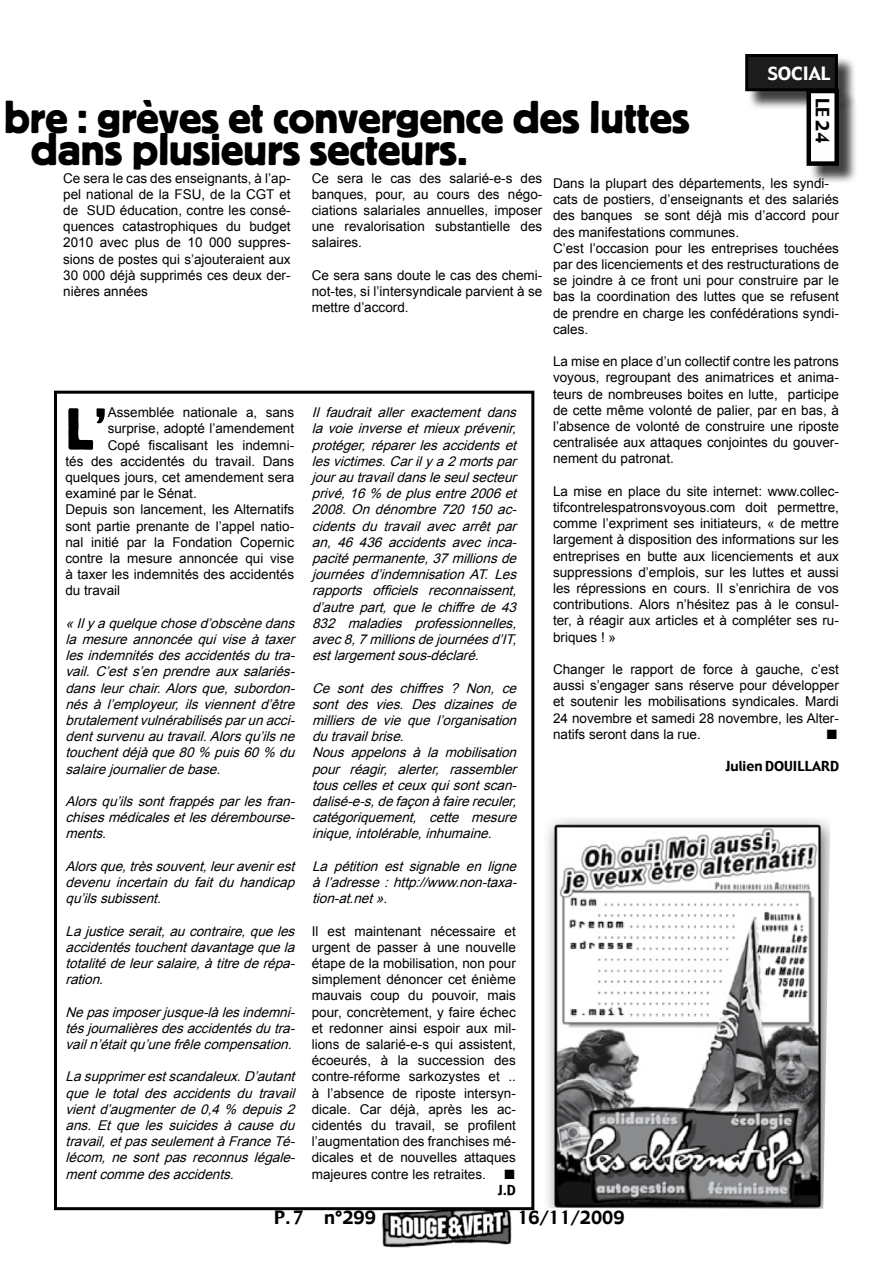
<style>
.page{position:relative;width:893px;height:1263px;background:#fff}
.page>*{position:absolute;margin:0;border:0;box-sizing:border-box;transform-origin:0 0}
.t1{font:61.65px "Block";color:#000}
.t2{font:48px "Block";color:#000}
.t3{font:18px "Gadget";color:#000}
.t4{font:18px "Gadget";color:#fefefe}
.t5{font:13.5px/16.2px "Arial";color:#000;text-align:justify}
.t6{font:italic 13.5px/16.2px "Arial";color:#000;text-align:justify}
.t7{font:13.5px "Gadget";color:#000}
.t8{font:13.5px "Zapf Dingbats ITC";color:#000}
</style>
<div class="page">
<img style="left:378px;top:1210px;width:134px;height:38px">
<div style="left:54px;top:391px;width:480px;height:819px;border:3px solid #000"></div>
<div style="left:747px;top:56px;width:109px;height:54px;background:#000;opacity:.75"></div>
<div style="left:747px;top:56px;width:89px;height:34px;background:#1c1c1d"></div>
<div style="left:745px;top:54px;width:93px;height:37px;border:3px solid #000"></div>
<div style="left:809px;top:91px;width:48px;height:93px;background:#000;opacity:.75"></div>
<div style="left:809px;top:91px;width:28px;height:73px;background:#fefefe"></div>
<div style="left:806px;top:89px;width:33px;height:77px;border:4px solid #000"></div>
<img style="left:547px;top:819px;width:283px;height:390px">
<h2 class="t2" style="left:4px;top:85px;width:687px">bre : grèves et convergence des luttes</h2>
<h2 class="t2" style="left:31px;top:116px;width:438px">dans plusieurs secteurs.</h2>
<h3 class="t4" style="left:768px;top:62px;width:64px">SOCIAL</h3>
<h3 class="t3" style="left:834px;top:98px;width:47px;rotate:90deg">LE 24</h3>
<p class="t5" style="left:63px;top:170px;width:229px">Ce sera le cas des enseignants, à l’ap&shy;pel national de la FSU, de la CGT et de SUD éducation, contre les consé&shy;quences catastrophiques du budget 2010 avec plus de 10 000 suppres&shy;sions de postes qui s’ajouteraient aux 30 000 déjà supprimés ces deux der&shy;nières années</p>
<p class="t5" style="left:312px;top:170px;width:232px">Ce sera le cas des salarié-e-s des banques, pour, au cours des négo&shy;ciations salariales annuelles, imposer une revalorisation substantielle des salaires.</p>
<p class="t5" style="left:312px;top:267px;width:232px">Ce sera sans doute le cas des chemi&shy;not-tes, si l’intersyndicale parvient à se mettre d’accord.</p>
<h1 class="t1" style="left:65px;top:388px;width:44px">L’</h1>
<p class="t5" style="left:108px;top:404px;width:188px">Assemblée nationale a, sans</p>
<p class="t5" style="left:108px;top:421px;width:188px">surprise, adopté l’amendement</p>
<p class="t5" style="left:108px;top:437px;width:188px">Copé fiscalisant les indemni-</p>
<p class="t5" style="left:65px;top:453px;width:230px">tés des accidentés du travail. Dans</p>
<p class="t5" style="left:65px;top:469px;width:230px">quelques jours, cet amendement sera</p>
<p class="t5" style="left:65px;top:485px;width:133px">examiné par le Sénat.</p>
<p class="t5" style="left:65px;top:502px;width:230px">Depuis son lancement, les Alternatifs</p>
<p class="t5" style="left:65px;top:518px;width:230px">sont partie prenante de l’appel natio-</p>
<p class="t5" style="left:65px;top:534px;width:230px">nal initié par la Fondation Copernic</p>
<p class="t5" style="left:65px;top:550px;width:230px">contre la mesure annoncée qui vise</p>
<p class="t5" style="left:65px;top:566px;width:230px">à taxer les indemnités des accidentés</p>
<p class="t5" style="left:65px;top:583px;width:56px">du travail</p>
<p class="t6" style="left:65px;top:615px;width:235px">«Ilyaquelquechosed’obscènedans la mesure annoncée qui vise à taxer lesindemnitésdesaccidentésdutra&shy;vail. C’est s’en prendre aux salariés&shy;dansleurchair.Alorsque,subordon&shy;nés à l’employeur, ils viennent d’être brutalementvulnérabilisésparunacci&shy;dentsurvenuautravail.Alorsqu’ilsne touchentdéjàque80% puis60% du salairejournalierdebase.</p>
<p class="t6" style="left:66px;top:793px;width:235px">Alorsqu’ilssontfrappésparlesfran&shy;chisesmédicalesetlesdérembourse&shy;ments.</p>
<p class="t6" style="left:66px;top:858px;width:235px">Alorsque,trèssouvent,leuravenirest devenu incertain du fait du handicap qu’ilssubissent.</p>
<p class="t6" style="left:66px;top:923px;width:235px">Lajusticeserait,aucontraire,queles accidentéstouchentdavantagequela totalitédeleursalaire,àtitrederépa&shy;ration.</p>
<p class="t6" style="left:66px;top:1004px;width:235px">Nepasimposerjusque-làlesindemni&shy;tésjournalièresdesaccidentésdutra&shy;vailn’étaitqu’unefrêlecompensation.</p>
<p class="t6" style="left:66px;top:1069px;width:235px">Lasupprimerestscandaleux.D’autant que le total des accidents du travail vientd’augmenterde0,4% depuis2 ans. Et que les suicides à cause du travail,etpasseulementàFranceTé&shy;lécom, ne sont pas reconnus légale&shy;mentcommedesaccidents.</p>
<p class="t6" style="left:312px;top:404px;width:210px">Il faudrait aller exactement dans lavoieinverseetmieuxprévenir, protéger,réparerlesaccidentset lesvictimes.Carilya2mortspar jourautravaildansleseulsecteur privé,16% deplusentre2006et 2008.Ondénombre720150ac&shy;cidents du travail avec arrêt par an, 46 436 accidents avec inca&shy;pacitépermanente,37millionsde journées d’indemnisationAT. Les rapports officiels reconnaissent, d’autre part, que le chiffre de 43<br>832 maladies professionnelles, avec8,7millionsdejournéesd’IT, estlargementsous-déclaré.</p>
<p class="t6" style="left:312px;top:680px;width:210px;text-align:left">Ce sont des chiffres ? Non, ce sont des vies. Des dizaines de milliers de vie que l’organisation dutravailbrise.<br>Nous appelons à la mobilisation pour réagir, alerter, rassembler touscellesetceuxquisontscan&shy;dalisé-e-s,defaçonàfairereculer, catégoriquement, cette mesure inique,intolérable,inhumaine.</p>
<p class="t6" style="left:312px;top:858px;width:210px">La pétition est signable en ligne àl’adresse:http://www.non-taxa&shy;tion-at.net».</p>
<p class="t5" style="left:312px;top:923px;width:206px">Il est maintenant nécessaire et urgent de passer à une nouvelle étape de la mobilisation, non pour simplement dénoncer cet énième mauvais coup du pouvoir, mais pour, concrètement, y faire échec et redonner ainsi espoir aux mil&shy;lions de salarié-e-s qui assistent, écoeurés, à la succession des contre-réforme sarkozystes et .. à l’absence de riposte intersyn&shy;dicale. Car déjà, après les ac&shy;cidentés du travail, se profilent l’augmentation des franchises mé&shy;dicales et de nouvelles attaques majeures contre les retraites.</p>
<p class="t8" style="left:505px;top:1168px;width:12px">■</p>
<p class="t7" style="left:498px;top:1181px;width:18px">J.D</p>
<p class="t5" style="left:553px;top:175px;width:287px;text-align:left">Dans la plupart des départements, les syndi&shy;cats de postiers, d’enseignants et des salariés des banques se sont déjà mis d’accord pour des manifestations communes.<br>C’est l’occasion pour les entreprises touchées par des licenciements et des restructurations de se joindre à ce front uni pour construire par le bas la coordination des luttes que se refusent de prendre en charge les confédérations syndi&shy;cales.</p>
<p class="t5" style="left:553px;top:353px;width:287px">La mise en place d’un collectif contre les patrons voyous, regroupant des animatrices et anima&shy;teurs de nombreuses boites en lutte, participe de cette même volonté de palier, par en bas, à l’absence de volonté de construire une riposte centralisée aux attaques conjointes du gouver&shy;nement du patronat.</p>
<p class="t5" style="left:553px;top:483px;width:287px">La mise en place du site internet: www.collec&shy;tifcontrelespatronsvoyous.com doit permettre, comme l’expriment ses initiateurs, « de mettre largement à disposition des informations sur les entreprises en butte aux licenciements et aux suppressions d’emplois, sur les luttes et aussi les répressions en cours. Il s’enrichira de vos contributions. Alors n’hésitez pas à le consul&shy;ter, à réagir aux articles et à compléter ses ru&shy;briques ! »</p>
<p class="t5" style="left:553px;top:661px;width:287px">Changer le rapport de force à gauche, c’est aussi s’engager sans réserve pour développer et soutenir les mobilisations syndicales. Mardi 24 novembre et samedi 28 novembre, les Alter&shy;natifs seront dans la rue.</p>
<p class="t8" style="left:827px;top:728px;width:12px">■</p>
<p class="t7" style="left:725px;top:757px;width:115px">JULIEN DOUILLARD</p>
<h3 class="t3" style="left:274px;top:1206px;width:103px">P. 7 N°299</h3>
<h3 class="t3" style="left:517px;top:1206px;width:109px">16/11/2009</h3>
</div>
